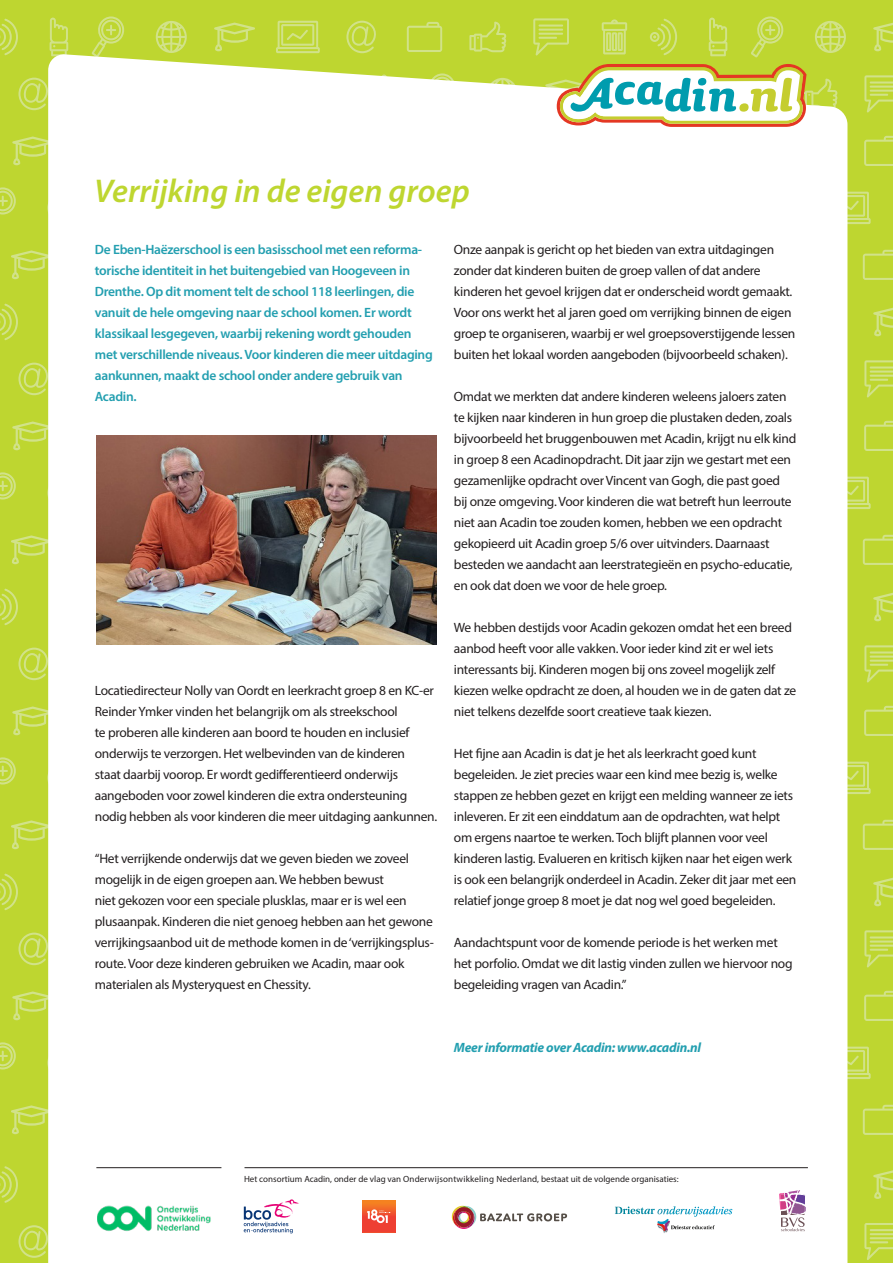
<style>
.page{position:relative;width:893px;height:1263px;background:#bed630}
.page>*{position:absolute;margin:0;border:0;box-sizing:border-box;transform-origin:0 0}
.t1{font:italic 600 33px "Myriad Pro";color:#bed630}
.t2{font:13.5px/21px "Myriad Pro";letter-spacing:-.02em;color:#231f20}
.t3{font:600 13.5px/21px "Myriad Pro";letter-spacing:-.02em;color:#239fb0}
.t4{font:italic 700 13.5px "Myriad Pro";letter-spacing:-.02em;color:#239fb0}
.t5{font:9px "Myriad Pro";color:#231f20}
</style>
<div class="page">
<svg style="left:0;top:19px;width:18px;height:36px"></svg>
<svg style="left:469px;top:22px;width:37px;height:30px"></svg>
<svg style="left:156px;top:21px;width:31px;height:32px"></svg>
<svg style="left:650px;top:19px;width:27px;height:35px"></svg>
<svg style="left:214px;top:23px;width:41px;height:28px"></svg>
<svg style="left:50px;top:18px;width:18px;height:36px"></svg>
<svg style="left:602px;top:19px;width:25px;height:35px"></svg>
<svg style="left:533px;top:18px;width:36px;height:36px"></svg>
<svg style="left:92px;top:16px;width:33px;height:38px"></svg>
<svg style="left:346px;top:21px;width:30px;height:32px"></svg>
<svg style="left:276px;top:21px;width:44px;height:32px"></svg>
<svg style="left:407px;top:22px;width:35px;height:30px"></svg>
<svg style="left:815px;top:21px;width:31px;height:32px"></svg>
<svg style="left:873px;top:23px;width:20px;height:28px"></svg>
<svg style="left:709px;top:18px;width:18px;height:36px"></svg>
<svg style="left:751px;top:16px;width:33px;height:38px"></svg>
<svg style="left:11px;top:250px;width:37px;height:29px"></svg>
<svg style="left:863px;top:250px;width:30px;height:30px"></svg>
<svg style="left:0;top:187px;width:16px;height:28px"></svg>
<svg style="left:847px;top:192px;width:24px;height:32px"></svg>
<svg style="left:12px;top:136px;width:36px;height:29px"></svg>
<svg style="left:864px;top:136px;width:29px;height:30px"></svg>
<svg style="left:18px;top:78px;width:30px;height:32px"></svg>
<svg style="left:864px;top:75px;width:29px;height:37px"></svg>
<svg style="left:0;top:304px;width:18px;height:36px"></svg>
<svg style="left:873px;top:308px;width:20px;height:28px"></svg>
<svg style="left:11px;top:535px;width:37px;height:29px"></svg>
<svg style="left:863px;top:535px;width:30px;height:30px"></svg>
<svg style="left:0;top:472px;width:16px;height:28px"></svg>
<svg style="left:847px;top:477px;width:24px;height:32px"></svg>
<svg style="left:12px;top:421px;width:36px;height:29px"></svg>
<svg style="left:864px;top:421px;width:29px;height:30px"></svg>
<svg style="left:18px;top:363px;width:30px;height:32px"></svg>
<svg style="left:864px;top:360px;width:29px;height:37px"></svg>
<svg style="left:0;top:588px;width:18px;height:37px"></svg>
<svg style="left:873px;top:592px;width:20px;height:29px"></svg>
<svg style="left:11px;top:820px;width:37px;height:29px"></svg>
<svg style="left:863px;top:820px;width:30px;height:30px"></svg>
<svg style="left:0;top:757px;width:16px;height:28px"></svg>
<svg style="left:847px;top:762px;width:24px;height:32px"></svg>
<svg style="left:12px;top:706px;width:36px;height:29px"></svg>
<svg style="left:864px;top:706px;width:29px;height:30px"></svg>
<svg style="left:18px;top:648px;width:30px;height:32px"></svg>
<svg style="left:864px;top:645px;width:29px;height:37px"></svg>
<svg style="left:0;top:873px;width:18px;height:37px"></svg>
<svg style="left:873px;top:877px;width:20px;height:29px"></svg>
<svg style="left:11px;top:1105px;width:37px;height:29px"></svg>
<svg style="left:863px;top:1105px;width:30px;height:30px"></svg>
<svg style="left:0;top:1042px;width:16px;height:28px"></svg>
<svg style="left:847px;top:1047px;width:24px;height:32px"></svg>
<svg style="left:12px;top:991px;width:36px;height:29px"></svg>
<svg style="left:864px;top:991px;width:29px;height:30px"></svg>
<svg style="left:18px;top:932px;width:30px;height:33px"></svg>
<svg style="left:864px;top:930px;width:29px;height:37px"></svg>
<svg style="left:0;top:1166px;width:18px;height:37px"></svg>
<svg style="left:873px;top:1170px;width:20px;height:29px"></svg>
<svg style="left:18px;top:1225px;width:30px;height:33px"></svg>
<svg style="left:864px;top:1223px;width:29px;height:37px"></svg>
<div style="left:48px;top:54px;width:799px;height:1209px;background:#fff"></div>
<img style="left:96px;top:436px;width:341px;height:208px">
<hr style="left:244px;top:1167px;width:564px;height:1px;background:#231f20">
<hr style="left:96px;top:1167px;width:125px;height:1px;background:#231f20">
<img style="left:97px;top:1194px;width:108px;height:41px">
<svg style="left:545px;top:64px;width:261px;height:107px;background:#dee2ce"></svg>
<svg style="left:751px;top:78px;width:41px;height:34px"></svg>
<div style="left:739px;top:103px;width:10px;height:9px;background:#c5cd2f;border-radius:50%"></div>
<svg style="left:738px;top:1164px;width:108px;height:93px;background:#f8f4f7"></svg>
<svg style="left:602px;top:1165px;width:130px;height:93px;background:#f4f7f8"></svg>
<svg style="left:205px;top:1168px;width:194px;height:93px;background:#f9f0ef"></svg>
<svg style="left:407px;top:1166px;width:179px;height:96px;background:#f7f5f5"></svg>
<p class="t1" style="left:94px;top:170px;width:377px">Verrijking in de eigen groep</p>
<p class="t3" style="left:95px;top:238px;width:339px">De Eben-Haëzerschool is een basisschool met een reforma&shy;torische identiteit in het buitengebied van Hoogeveen in Drenthe. Op dit moment telt de school 118 leerlingen, die vanuit de hele omgeving naar de school komen. Er wordt klassikaal lesgegeven, waarbij rekening wordt gehouden met verschillende niveaus. Voor kinderen die meer uitdaging aankunnen, maakt de school onder andere gebruik van Acadin.</p>
<p class="t2" style="left:95px;top:679px;width:341px">Locatiedirecteur Nolly van Oordt en leerkracht groep 8 en KC-er</p>
<p class="t2" style="left:95px;top:700px;width:344px">Reinder Ymker vinden het belangrijk om als streekschool<br>te proberen alle kinderen aan boord te houden en inclusief onderwijs te verzorgen. Het welbevinden van de kinderen<br>staat daarbij voorop. Er wordt gedifferentieerd onderwijs aangeboden voor zowel kinderen die extra ondersteuning nodig hebben als voor kinderen die meer uitdaging aankunnen.</p>
<p class="t2" style="left:95px;top:847px;width:341px">“Het verrijkende onderwijs dat we geven bieden we zoveel mogelijk in de eigen groepen aan. We hebben bewust<br>niet gekozen voor een speciale plusklas, maar er is wel een plusaanpak. Kinderen die niet genoeg hebben aan het gewone verrijkingsaanbod uit de methode komen in de ‘verrijkingsplus&shy;route. Voor deze kinderen gebruiken we Acadin, maar ook materialen als Mysteryquest en Chessity.</p>
<p class="t2" style="left:454px;top:238px;width:343px">Onze aanpak is gericht op het bieden van extra uitdagingen zonder dat kinderen buiten de groep vallen of dat andere kinderen het gevoel krijgen dat er onderscheid wordt gemaakt.<br>Voor ons werkt het al jaren goed om verrijking binnen de eigen groep te organiseren, waarbij er wel groepsoverstijgende lessen buiten het lokaal worden aangeboden (bijvoorbeeld schaken).</p>
<p class="t2" style="left:454px;top:385px;width:344px">Omdat we merkten dat andere kinderen weleens jaloers zaten te kijken naar kinderen in hun groep die plustaken deden, zoals bijvoorbeeld het bruggenbouwen met Acadin, krijgt nu elk kind in groep 8 een Acadinopdracht. Dit jaar zijn we gestart met een gezamenlijke opdracht over Vincent van Gogh, die past goed bij onze omgeving. Voor kinderen die wat betreft hun leerroute niet aan Acadin toe zouden komen, hebben we een opdracht gekopieerd uit Acadin groep 5/6 over uitvinders. Daarnaast besteden we aandacht aan leerstrategieën en psycho-educatie, en ook dat doen we voor de hele groep.</p>
<p class="t2" style="left:454px;top:616px;width:344px">We hebben destijds voor Acadin gekozen omdat het een breed aanbod heeft voor alle vakken. Voor ieder kind zit er wel iets interessants bij. Kinderen mogen bij ons zoveel mogelijk zelf kiezen welke opdracht ze doen, al houden we in de gaten dat ze niet telkens dezelfde soort creatieve taak kiezen.</p>
<p class="t2" style="left:454px;top:742px;width:344px">Het fijne aan Acadin is dat je het als leerkracht goed kunt begeleiden. Je ziet precies waar een kind mee bezig is, welke stappen ze hebben gezet en krijgt een melding wanneer ze iets inleveren. Er zit een einddatum aan de opdrachten, wat helpt om ergens naartoe te werken. Toch blijft plannen voor veel kinderen lastig. Evalueren en kritisch kijken naar het eigen werk is ook een belangrijk onderdeel in Acadin. Zeker dit jaar met een relatief jonge groep 8 moet je dat nog wel goed begeleiden.</p>
<p class="t2" style="left:454px;top:931px;width:340px">Aandachtspunt voor de komende periode is het werken met het porfolio. Omdat we dit lastig vinden zullen we hiervoor nog begeleiding vragen van Acadin.”</p>
<p class="t4" style="left:454px;top:1038px;width:249px">Meer informatie over Acadin: www.acadin.nl</p>
<p class="t5" style="left:244px;top:1173px;width:436px">Het consortium Acadin, onder de vlag van Onderwijsontwikkeling Nederland, bestaat uit de volgende organisaties:</p>
</div>
